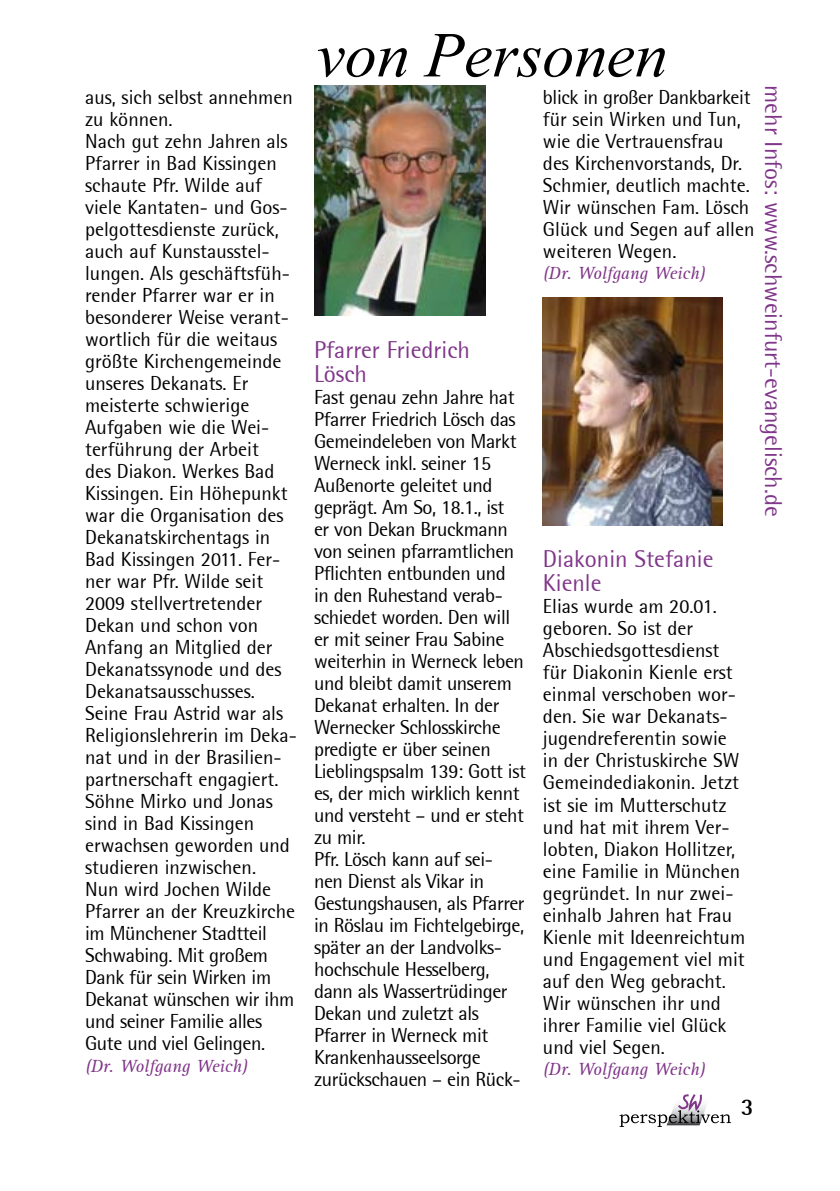
<style>
.page{position:relative;width:840px;height:1191px;background:#fff}
.page>*{position:absolute;margin:0;border:0;box-sizing:border-box;transform-origin:0 0}
.t1{font:24px/24px "Rotis Semi Sans";color:#803689}
.t2{font:20px/22px "Rotis Semi Sans";color:#000}
.t3{font:20px/22px "Rotis Semi Sans";letter-spacing:-.02em;color:#000}
.t4{font:italic 18px "Rotis Serif";color:#803689}
</style>
<div class="page">
<svg style="left:619px;top:1094px;width:111px;height:33px"></svg>
<svg style="left:317px;top:34px;width:347px;height:43px"></svg>
<img style="left:314px;top:85px;width:171px;height:230px">
<img style="left:542px;top:297px;width:180px;height:228px">
<p class="t2" style="left:85px;top:86px;width:213px">aus, sich selbst annehmen zu können.<br>Nach gut zehn Jahren als<br>Pfarrer in Bad Kissingen schaute Pfr. Wilde auf viele Kantaten- und Gos&shy;pelgottesdienste zurück, auch auf Kunstausstel&shy;lungen. Als geschäftsfüh&shy;render Pfarrer war er in besonderer Weise verant&shy;wortlich für die weitaus größte Kirchengemeinde unseres Dekanats. Er meisterte schwierige<br>Aufgaben wie die Wei&shy;terführung der Arbeit<br>des Diakon. Werkes Bad<br>Kissingen. Ein Höhepunkt war die Organisation des<br>Dekanatskirchentags in<br>Bad Kissingen 2011. Fer&shy;ner war Pfr. Wilde seit<br>2009 stellvertretender<br>Dekan und schon von<br>Anfang an Mitglied der<br>Dekanatssynode und des<br>Dekanatsausschusses.<br>Seine Frau Astrid war als<br>Religionslehrerin im Deka&shy;nat und in der Brasilien&shy;partnerschaft engagiert.<br>Söhne Mirko und Jonas sind in Bad Kissingen erwachsen geworden und studieren inzwischen.<br>Nun wird Jochen Wilde<br>Pfarrer an der Kreuzkirche im Münchener Stadtteil<br>Schwabing. Mit großem<br>Dank für sein Wirken im<br>Dekanat wünschen wir ihm und seiner Familie alles<br>Gute und viel Gelingen.</p>
<p class="t4" style="left:85px;top:1055px;width:164px">(Dr. Wolfgang Weich)</p>
<p class="t1" style="left:314px;top:337px;width:157px">Pfarrer Friedrich<br>Lösch</p>
<p class="t3" style="left:314px;top:386px;width:213px">Fast genau zehn Jahre hat<br>Pfarrer Friedrich Lösch das<br>Gemeindeleben von Markt<br>Werneck inkl. seiner 15<br>Außenorte geleitet und geprägt. Am So, 18.1., ist<br>er von Dekan Bruckmann von seinen pfarramtlichen<br>Pflichten entbunden und<br>in den Ruhestand verab&shy;schiedet worden. Den will er mit seiner Frau Sabine weiterhin in Werneck leben und bleibt damit unserem<br>Dekanat erhalten. In der<br>Wernecker Schlosskirche predigte er über seinen<br>Lieblingspsalm 139: Gott ist es, der mich wirklich kennt und versteht – und er steht zu mir.<br>Pfr. Lösch kann auf sei&shy;nen Dienst als Vikar in<br>Gestungshausen, als Pfarrer in Röslau im Fichtelgebirge, später an der Landvolks&shy;hochschule Hesselberg, dann als Wassertrüdinger<br>Dekan und zuletzt als<br>Pfarrer in Werneck mit<br>Krankenhausseelsorge zurückschauen – ein Rück-</p>
<p class="t1" style="left:785px;top:85px;width:433px;rotate:90deg">mehr Infos: www.schweinfurt-evangelisch.de</p>
<p class="t2" style="left:542px;top:86px;width:213px">blick in großer Dankbarkeit für sein Wirken und Tun, wie die Vertrauensfrau des Kirchenvorstands, Dr.<br>Schmier, deutlich machte.<br>Wir wünschen Fam. Lösch<br>Glück und Segen auf allen weiteren Wegen.</p>
<p class="t4" style="left:542px;top:263px;width:164px">(Dr. Wolfgang Weich)</p>
<p class="t1" style="left:542px;top:547px;width:172px">Diakonin Stefanie<br>Kienle</p>
<p class="t2" style="left:542px;top:595px;width:204px">Elias wurde am 20.01. geboren. So ist der<br>Abschiedsgottesdienst für Diakonin Kienle erst einmal verschoben wor&shy;den. Sie war Dekanats&shy;jugendreferentin sowie in der Christuskirche SW<br>Gemeindediakonin. Jetzt ist sie im Mutterschutz und hat mit ihrem Ver&shy;lobten, Diakon Hollitzer, eine Familie in München gegründet. In nur zwei&shy;einhalb Jahren hat Frau<br>Kienle mit Ideenreichtum und Engagement viel mit auf den Weg gebracht.<br>Wir wünschen ihr und ihrer Familie viel Glück und viel Segen.</p>
<p class="t4" style="left:542px;top:1059px;width:164px">(Dr. Wolfgang Weich)</p>
</div>
